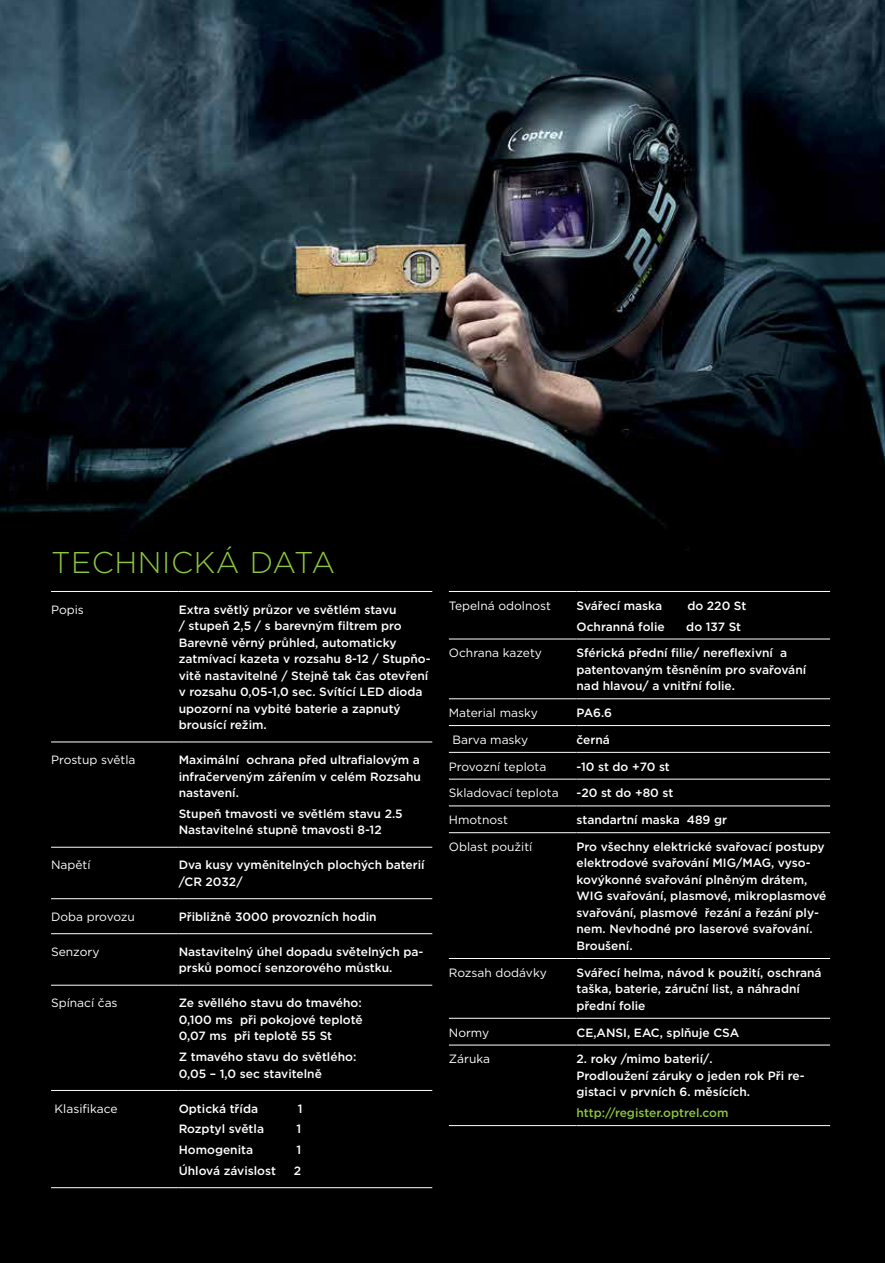
<style>
.page{position:relative;width:885px;height:1263px;background:#fff}
.page>*{position:absolute;margin:0;border:0;box-sizing:border-box;transform-origin:0 0}
.t1{font:300 30px "Gotham";letter-spacing:.02em;color:#8dc63f}
.t2{font:500 12px/16.5px "Gotham";color:#fff}
.t3{font:12px "Gotham";color:#fff}
.t4{font:500 12px "Gotham";color:#8dc63f}
</style>
<div class="page">
<img style="left:0;top:0;width:884px;height:1263px">
<hr style="left:51px;top:591px;width:128px;height:1px;background:#fff">
<hr style="left:179px;top:591px;width:253px;height:1px;background:#fff">
<hr style="left:51px;top:742px;width:128px;height:1px;background:#fff">
<hr style="left:179px;top:742px;width:253px;height:1px;background:#fff">
<hr style="left:51px;top:847px;width:128px;height:1px;background:#fff">
<hr style="left:179px;top:847px;width:253px;height:1px;background:#fff">
<hr style="left:51px;top:898px;width:128px;height:1px;background:#fff">
<hr style="left:179px;top:898px;width:253px;height:1px;background:#fff">
<hr style="left:51px;top:933px;width:128px;height:1px;background:#fff">
<hr style="left:179px;top:933px;width:253px;height:1px;background:#fff">
<hr style="left:51px;top:985px;width:128px;height:1px;background:#fff">
<hr style="left:179px;top:985px;width:253px;height:1px;background:#fff">
<hr style="left:51px;top:1090px;width:128px;height:1px;background:#fff">
<hr style="left:179px;top:1090px;width:253px;height:1px;background:#fff">
<hr style="left:51px;top:1187px;width:128px;height:1px;background:#fff">
<hr style="left:179px;top:1187px;width:253px;height:1px;background:#fff">
<hr style="left:449px;top:591px;width:127px;height:1px;background:#fff">
<hr style="left:576px;top:591px;width:254px;height:1px;background:#fff">
<hr style="left:449px;top:639px;width:127px;height:1px;background:#fff">
<hr style="left:576px;top:639px;width:254px;height:1px;background:#fff">
<hr style="left:449px;top:698px;width:127px;height:1px;background:#fff">
<hr style="left:576px;top:698px;width:254px;height:1px;background:#fff">
<hr style="left:449px;top:725px;width:127px;height:1px;background:#fff">
<hr style="left:576px;top:725px;width:254px;height:1px;background:#fff">
<hr style="left:449px;top:752px;width:127px;height:1px;background:#fff">
<hr style="left:576px;top:752px;width:254px;height:1px;background:#fff">
<hr style="left:449px;top:779px;width:127px;height:1px;background:#fff">
<hr style="left:576px;top:779px;width:254px;height:1px;background:#fff">
<hr style="left:449px;top:805px;width:127px;height:1px;background:#fff">
<hr style="left:576px;top:805px;width:254px;height:1px;background:#fff">
<hr style="left:449px;top:832px;width:127px;height:1px;background:#fff">
<hr style="left:576px;top:832px;width:254px;height:1px;background:#fff">
<hr style="left:449px;top:958px;width:127px;height:1px;background:#fff">
<hr style="left:576px;top:958px;width:254px;height:1px;background:#fff">
<hr style="left:449px;top:1018px;width:127px;height:1px;background:#fff">
<hr style="left:576px;top:1018px;width:254px;height:1px;background:#fff">
<hr style="left:449px;top:1045px;width:127px;height:1px;background:#fff">
<hr style="left:576px;top:1045px;width:254px;height:1px;background:#fff">
<hr style="left:449px;top:1125px;width:127px;height:1px;background:#fff">
<hr style="left:576px;top:1125px;width:254px;height:1px;background:#fff">
<h1 class="t1" style="left:51px;top:543px;width:286px">TECHNICKÁ DATA</h1>
<p class="t3" style="left:51px;top:602px;width:34px">Popis</p>
<p class="t2" style="left:179px;top:601px;width:253px">Extra světlý průzor ve světlém stavu<br>/ stupeň 2,5 / s barevným filtrem pro Barevně věrný průhled, automaticky zatmívací kazeta v rozsahu 8-12 / Stupňo&shy;vitě nastavitelné / Stejně tak čas otevření v rozsahu 0,05-1,0 sec. Svítící LED dioda upozorní na vybité baterie a zapnutý brousící režim.</p>
<p class="t3" style="left:51px;top:752px;width:86px">Prostup světla</p>
<p class="t2" style="left:179px;top:751px;width:244px;text-align:justify">Maximální ochrana před ultrafialovým a infračerveným zářením v celém Rozsahu nastavení.</p>
<p class="t2" style="left:179px;top:805px;width:225px">Stupeň tmavosti ve světlém stavu 2.5<br>Nastavitelné stupně tmavosti 8-12</p>
<p class="t3" style="left:51px;top:857px;width:41px">Napětí</p>
<p class="t2" style="left:179px;top:857px;width:247px">Dva kusy vyměnitelných plochých baterií /CR 2032/</p>
<p class="t3" style="left:51px;top:909px;width:85px">Doba provozu</p>
<p class="t2" style="left:179px;top:908px;width:199px">Přibližně 3000 provozních hodin</p>
<p class="t3" style="left:51px;top:944px;width:50px">Senzory</p>
<p class="t2" style="left:179px;top:943px;width:246px">Nastavitelný úhel dopadu světelných pa&shy;prsků pomocí senzorového můstku.</p>
<p class="t3" style="left:51px;top:995px;width:68px">Spínací čas</p>
<p class="t2" style="left:179px;top:995px;width:185px;text-align:justify">Ze svěllého stavu do tmavého:<br>0,100 ms při pokojové teplotě 0,07 ms při teplotě 55 St</p>
<p class="t2" style="left:179px;top:1048px;width:179px">Z tmavého stavu do světlého:<br>0,05 – 1,0 sec stavitelně</p>
<p class="t3" style="left:55px;top:1101px;width:64px">Klasifikace</p>
<p class="t2" style="left:179px;top:1100px;width:81px">Optická třída</p>
<p class="t2" style="left:298px;top:1100px;width:6px">1</p>
<p class="t2" style="left:179px;top:1121px;width:87px">Rozptyl světla</p>
<p class="t2" style="left:296px;top:1121px;width:6px">1</p>
<p class="t2" style="left:179px;top:1141px;width:76px">Homogenita</p>
<p class="t2" style="left:296px;top:1141px;width:6px">1</p>
<p class="t2" style="left:179px;top:1162px;width:99px">Úhlová závislost</p>
<p class="t2" style="left:294px;top:1162px;width:9px">2</p>
<p class="t3" style="left:449px;top:598px;width:103px">Tepelná odolnost</p>
<p class="t2" style="left:576px;top:597px;width:87px">Svářecí maska</p>
<p class="t2" style="left:687px;top:597px;width:61px">do 220 St</p>
<p class="t2" style="left:576px;top:618px;width:90px">Ochranná folie</p>
<p class="t2" style="left:686px;top:618px;width:56px">do 137 St</p>
<p class="t3" style="left:449px;top:645px;width:95px">Ochrana kazety</p>
<p class="t2" style="left:576px;top:645px;width:231px">Sférická přední filie/ nereflexivní a patentovaným těsněním pro svařování nad hlavou/ a vnitřní folie.</p>
<p class="t3" style="left:449px;top:705px;width:90px">Material masky</p>
<p class="t2" style="left:576px;top:704px;width:37px">PA6.6</p>
<p class="t3" style="left:452px;top:732px;width:77px">Barva masky</p>
<p class="t2" style="left:576px;top:731px;width:35px">černá</p>
<p class="t3" style="left:449px;top:759px;width:99px">Provozní teplota</p>
<p class="t2" style="left:576px;top:758px;width:95px">-10 st do +70 st</p>
<p class="t3" style="left:449px;top:785px;width:111px">Skladovací teplota</p>
<p class="t2" style="left:576px;top:785px;width:98px">-20 st do +80 st</p>
<p class="t3" style="left:449px;top:812px;width:60px">Hmotnost</p>
<p class="t2" style="left:576px;top:811px;width:152px">standartní maska 489 gr</p>
<p class="t3" style="left:449px;top:839px;width:85px">Oblast použití</p>
<p class="t2" style="left:576px;top:838px;width:251px">Pro všechny elektrické svařovací postupy elektrodové svařování MIG/MAG, vyso&shy;kovýkonné svařování plněným drátem, WIG svařování, plasmové, mikroplasmové svařování, plasmové řezání a řezání ply&shy;nem. Nevhodné pro laserové svařování.<br>Broušení.</p>
<p class="t3" style="left:449px;top:965px;width:99px">Rozsah dodávky</p>
<p class="t2" style="left:576px;top:964px;width:246px">Svářecí helma, návod k použití, oschraná taška, baterie, záruční list, a náhradní přední folie</p>
<p class="t3" style="left:449px;top:1024px;width:42px">Normy</p>
<p class="t2" style="left:576px;top:1024px;width:164px">CE,ANSI, EAC, splňuje CSA</p>
<p class="t3" style="left:449px;top:1051px;width:43px">Záruka</p>
<p class="t2" style="left:576px;top:1050px;width:230px">2. roky /mimo baterií/.<br>Prodloužení záruky o jeden rok Při re&shy;gistaci v prvních 6. měsících.</p>
<p class="t4" style="left:576px;top:1105px;width:153px">http://register.optrel.com</p>
</div>
